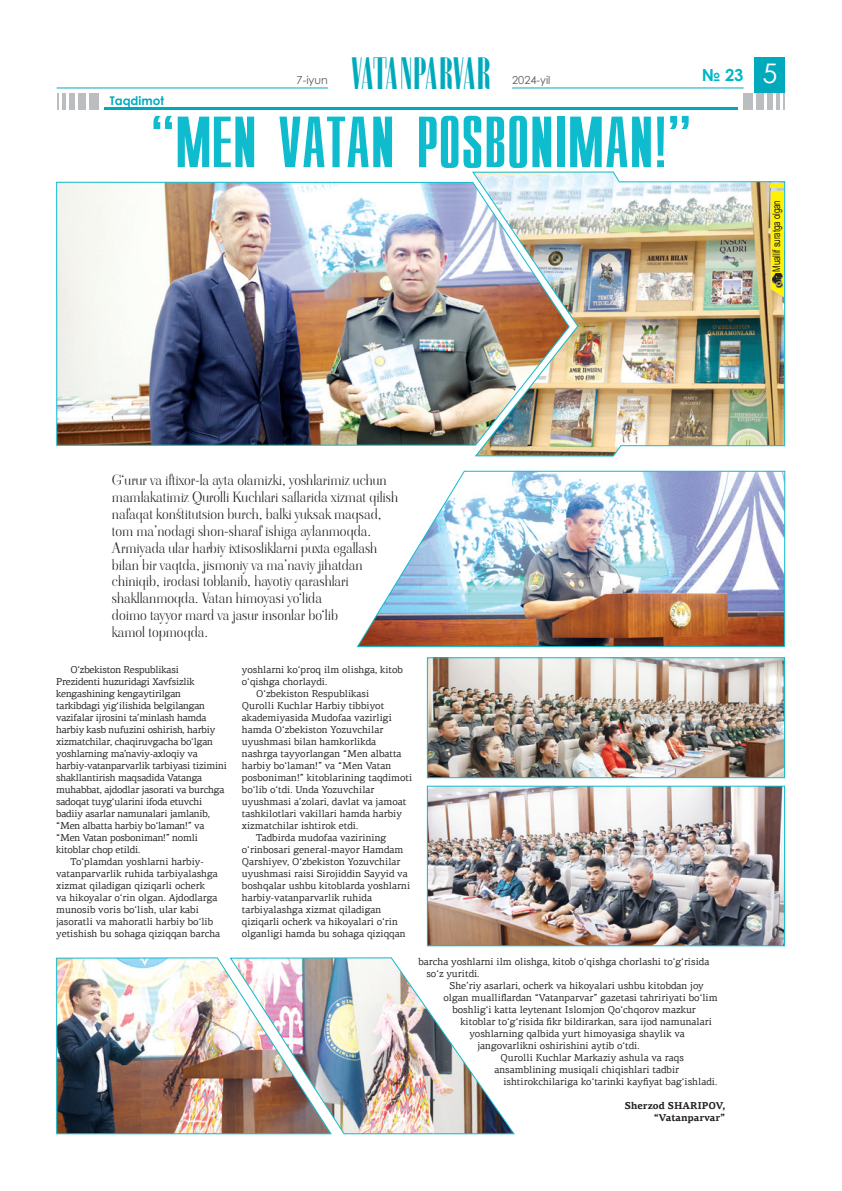
<style>
.page{position:relative;width:842px;height:1191px;background:#fff}
.page>*{position:absolute;margin:0;border:0;box-sizing:border-box;transform-origin:0 0}
.t1{font:60.1px "Virtec Compact Uz";color:#0fbcce}
.t2{font:44.1px "Zabatana Poster";letter-spacing:-.035em;color:#00aabc;scale:.81 1}
.t3{font:700 16.6px "Century Gothic";color:#00b7c7}
.t4{font:14px/16.8px "Viaoda Libre";color:#231f20}
.t5{font:700 12px "Century Gothic";color:#00aabc}
.t6{font:11px "Century Gothic";color:#57585a}
.t7{font:10.4px "Arial";letter-spacing:-.01em;color:#231f20;scale:.76 1}
.t8{font:10px/12px "PF Agora Serif Pro UZ";color:#231f20}
.t9{font:10px "PF Agora Serif Pro UZ";letter-spacing:-.02em;color:#231f20}
.t10{font:700 10px/12px "PF Agora Serif Pro UZ";color:#231f20;text-align:right}
.s1{font-weight:400;font-size:27px;color:#fff}
</style>
<div class="page">
<div style="left:754px;top:58px;width:31px;height:35px;background:#00aabc"></div>
<hr style="left:512px;top:87px;width:232px;height:1px;background:#00aabc">
<hr style="left:57px;top:87px;width:271px;height:1px;background:#00aabc">
<div style="left:90px;top:93px;width:9px;height:17px;background:#bcbdc0"></div>
<div style="left:79px;top:93px;width:7px;height:17px;background:#bcbdc0"></div>
<div style="left:70px;top:93px;width:5px;height:17px;background:#bcbdc0"></div>
<hr style="left:62px;top:93px;width:4px;height:17px;background:#bcbdc0">
<svg style="left:57px;top:93px;width:1px;height:17px"></svg>
<div style="left:743px;top:93px;width:9px;height:17px;background:#bcbdc0"></div>
<div style="left:756px;top:93px;width:7px;height:17px;background:#bcbdc0"></div>
<div style="left:767px;top:93px;width:5px;height:17px;background:#bcbdc0"></div>
<hr style="left:776px;top:93px;width:4px;height:17px;background:#bcbdc0">
<svg style="left:783px;top:93px;width:2px;height:17px"></svg>
<hr style="left:104px;top:108px;width:634px;height:2px;background:#00aabc">
<img style="left:56px;top:181px;width:415px;height:265px">
<img style="left:471px;top:171px;width:315px;height:286px">
<img style="left:356px;top:470px;width:430px;height:177px">
<img style="left:56px;top:957px;width:459px;height:178px">
<img style="left:429px;top:787px;width:354px;height:157px">
<div style="left:427px;top:785px;width:358px;height:161px;border:1px solid #0fbcce"></div>
<img style="left:429px;top:659px;width:354px;height:117px">
<div style="left:427px;top:657px;width:358px;height:121px;border:1px solid #0fbcce"></div>
<svg style="left:771px;top:191px;width:13px;height:106px"></svg>
<hr style="left:771px;top:183px;width:13px;height:4px;background:#fff101">
<img style="left:772px;top:273px;width:10px;height:15px">
<p class="t5" style="left:110px;top:91px;width:56px">Taqdimot</p>
<p class="t6" style="left:297px;top:73px;width:33px">7-iyun</p>
<h2 class="t2" style="left:351px;top:46px;width:175px">VATANPARVAR</h2>
<p class="t6" style="left:512px;top:72px;width:40px">2024-yil</p>
<h3 class="t3" style="left:702px;top:63px;width:77px">№ 23 <span class="s1">5</span></h3>
<h1 class="t1" style="left:151px;top:106px;width:542px">“MEN VATAN POSBONIMAN!”</h1>
<p class="t7" style="left:770px;top:272px;width:96px;rotate:-90deg">Muallif suratga olgan</p>
<p class="t4" style="left:112px;top:472px;width:288px">G‘urur va iftixor-la ayta olamizki, yoshlarimiz uchun mamlakatimiz Qurolli Kuchlari saflarida xizmat qilish nafaqat konstitutsion burch, balki yuksak maqsad, tom ma’nodagi shon-sharaf ishiga aylanmoqda.<br>Armiyada ular harbiy ixtisosliklarni puxta egallash bilan bir vaqtda, jismoniy va ma’naviy jihatdan chiniqib, irodasi toblanib, hayotiy qarashlari shakllanmoqda. Vatan himoyasi yo‘lida<br>doimo tayyor mard va jasur insonlar bo‘lib<br>kamol topmoqda.</p>
<p class="t9" style="left:70px;top:663px;width:110px">O‘zbekiston Respublikasi</p>
<p class="t9" style="left:56px;top:675px;width:140px">Prezidenti huzuridagi Xavfsizlik</p>
<p class="t9" style="left:56px;top:687px;width:126px">kengashining kengaytirilgan</p>
<p class="t9" style="left:56px;top:699px;width:150px">tarkibdagi yig‘ilishida belgilangan</p>
<p class="t9" style="left:56px;top:711px;width:152px">vazifalar ijrosini ta’minlash hamda</p>
<p class="t9" style="left:56px;top:723px;width:161px">harbiy kasb nufuzini oshirish, harbiy</p>
<p class="t9" style="left:56px;top:735px;width:158px">xizmatchilar, chaqiruvgacha bo‘lgan</p>
<p class="t9" style="left:56px;top:747px;width:143px">yoshlarning ma’naviy-axloqiy va</p>
<p class="t9" style="left:56px;top:759px;width:172px">harbiy-vatanparvarlik tarbiyasi tizimini</p>
<p class="t9" style="left:56px;top:771px;width:148px">shakllantirish maqsadida Vatanga</p>
<p class="t9" style="left:56px;top:783px;width:170px">muhabbat, ajdodlar jasorati va burchga</p>
<p class="t9" style="left:56px;top:795px;width:148px">sadoqat tuyg‘ularini ifoda etuvchi</p>
<p class="t9" style="left:56px;top:807px;width:155px">badiiy asarlar namunalari jamlanib,</p>
<p class="t9" style="left:56px;top:819px;width:150px">“Men albatta harbiy bo‘laman!” va</p>
<p class="t9" style="left:56px;top:831px;width:143px">“Men Vatan posboniman!” nomli</p>
<p class="t9" style="left:56px;top:843px;width:85px">kitoblar chop etildi.</p>
<p class="t8" style="left:70px;top:855px;width:135px">To‘plamdan yoshlarni harbiy-</p>
<p class="t8" style="left:56px;top:867px;width:163px">vatanparvarlik ruhida tarbiyalashga</p>
<p class="t8" style="left:56px;top:879px;width:151px">xizmat qiladigan qiziqarli ocherk</p>
<p class="t8" style="left:56px;top:891px;width:163px">va hikoyalar o‘rin olgan. Ajdodlarga</p>
<p class="t8" style="left:56px;top:903px;width:144px">munosib voris bo‘lish, ular kabi</p>
<p class="t8" style="left:56px;top:915px;width:159px">jasoratli va mahoratli harbiy bo‘lib</p>
<p class="t8" style="left:56px;top:927px;width:166px">yetishish bu sohaga qiziqqan barcha</p>
<p class="t8" style="left:242px;top:663px;width:163px">yoshlarni ko‘proq ilm olishga, kitob</p>
<p class="t8" style="left:242px;top:675px;width:87px">o‘qishga chorlaydi.</p>
<p class="t8" style="left:256px;top:687px;width:115px">O‘zbekiston Respublikasi</p>
<p class="t8" style="left:242px;top:699px;width:144px">Qurolli Kuchlar Harbiy tibbiyot</p>
<p class="t8" style="left:242px;top:711px;width:152px">akademiyasida Mudofaa vazirligi</p>
<p class="t8" style="left:242px;top:723px;width:143px">hamda O‘zbekiston Yozuvchilar</p>
<p class="t8" style="left:242px;top:735px;width:136px">uyushmasi bilan hamkorlikda</p>
<p class="t8" style="left:242px;top:747px;width:161px">nashrga tayyorlangan “Men albatta</p>
<p class="t8" style="left:242px;top:759px;width:151px">harbiy bo‘laman!” va “Men Vatan</p>
<p class="t8" style="left:242px;top:771px;width:172px">posboniman!” kitoblarining taqdimoti</p>
<p class="t8" style="left:242px;top:783px;width:134px">bo‘lib o‘tdi. Unda Yozuvchilar</p>
<p class="t8" style="left:242px;top:795px;width:166px">uyushmasi a’zolari, davlat va jamoat</p>
<p class="t8" style="left:242px;top:807px;width:162px">tashkilotlari vakillari hamda harbiy</p>
<p class="t8" style="left:242px;top:819px;width:118px">xizmatchilar ishtirok etdi.</p>
<p class="t8" style="left:256px;top:831px;width:132px">Tadbirda mudofaa vazirining</p>
<p class="t8" style="left:242px;top:843px;width:163px">o‘rinbosari general-mayor Hamdam</p>
<p class="t8" style="left:242px;top:855px;width:160px">Qarshiyev, O‘zbekiston Yozuvchilar</p>
<p class="t8" style="left:242px;top:867px;width:167px">uyushmasi raisi Sirojiddin Sayyid va</p>
<p class="t8" style="left:242px;top:879px;width:170px">boshqalar ushbu kitoblarda yoshlarni</p>
<p class="t8" style="left:242px;top:891px;width:132px">harbiy-vatanparvarlik ruhida</p>
<p class="t8" style="left:242px;top:903px;width:141px">tarbiyalashga xizmat qiladigan</p>
<p class="t8" style="left:242px;top:915px;width:158px">qiziqarli ocherk va hikoyalari o‘rin</p>
<p class="t8" style="left:242px;top:927px;width:165px">olganligi hamda bu sohaga qiziqqan</p>
<p class="t8" style="left:426px;top:955px;width:284px;text-indent:-8px">barcha yoshlarni ilm olishga, kitob o‘qishga chorlashi to‘g‘risida so‘z yuritdi.</p>
<p class="t8" style="left:450px;top:979px;width:256px">She’riy asarlari, ocherk va hikoyalari ushbu kitobdan joy</p>
<p class="t8" style="left:443px;top:991px;width:276px">olgan mualliflardan “Vatanparvar” gazetasi tahririyati bo‘lim</p>
<p class="t8" style="left:452px;top:1003px;width:245px">boshlig‘i katta leytenant Islomjon Qo‘chqorov mazkur</p>
<p class="t8" style="left:460px;top:1015px;width:253px">kitoblar to‘g‘risida fikr bildirarkan, sara ijod namunalari</p>
<p class="t8" style="left:469px;top:1027px;width:217px">yoshlarning qalbida yurt himoyasiga shaylik va</p>
<p class="t8" style="left:477px;top:1039px;width:164px">jangovarlikni oshirishini aytib o‘tdi.</p>
<p class="t8" style="left:501px;top:1051px;width:185px">Qurolli Kuchlar Markaziy ashula va raqs</p>
<p class="t8" style="left:494px;top:1063px;width:186px">ansamblining musiqali chiqishlari tadbir</p>
<p class="t8" style="left:503px;top:1075px;width:215px">ishtirokchilariga ko‘tarinki kayfiyat bag‘ishladi.</p>
<p class="t10" style="left:625px;top:1099px;width:102px">sherzod shariPoV, “Vatanparvar”</p>
</div>
